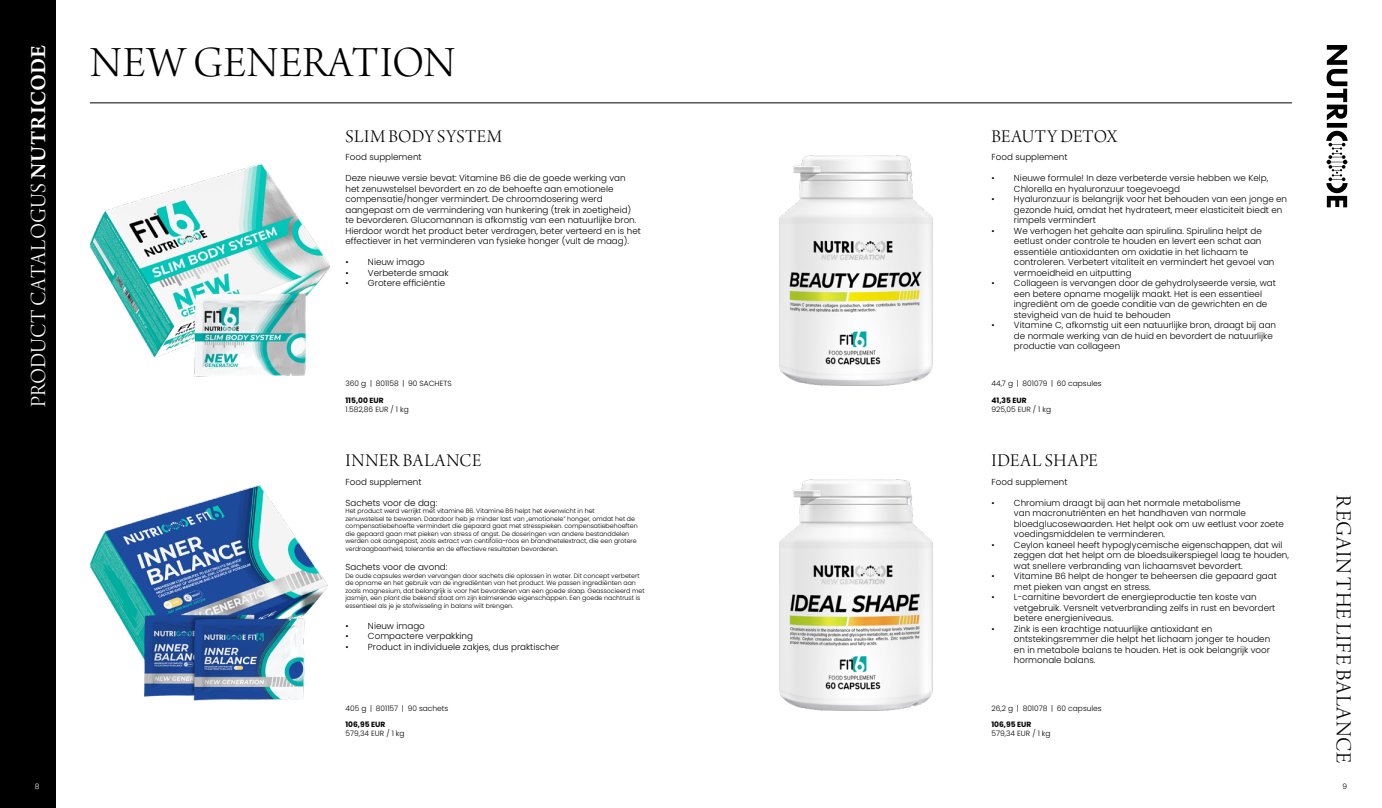
<style>
.page{position:relative;width:1382px;height:808px;background:#fff}
.page>*{position:absolute;margin:0;border:0;box-sizing:border-box;transform-origin:0 0}
.t1{font:45.5px "Arno Pro Light Display";letter-spacing:.02em;color:#000}
.t2{font:22.75px "Arno Pro Light Display";letter-spacing:.005em;color:#fff}
.t3{font:22.75px "Arno Pro Light Display";letter-spacing:.03em;color:#000}
.t4{font:18.88px "Arno Pro Light Display";letter-spacing:.02em;color:#000}
.t5{font:18.88px "Arno Pro Light Display";letter-spacing:.04em;color:#000}
.t6{font:18.88px "Arno Pro Light Display";color:#000}
.t7{font:18.88px "Arno Pro Light Display";letter-spacing:.045em;color:#000}
.t8{font:300 8.75px/10.5px "Poppins";color:#000}
.t9{font:300 7.5px "Poppins";color:#000}
.t10{font:700 7.5px "Poppins";color:#000}
.t11{font:300 7.5px "Poppins";color:#fff}
.t12{font:300 6.25px/7.5px "Poppins";color:#000}
.s1{font-family:"Arno Pro";font-weight:600}
</style>
<div class="page">
<div style="left:0;top:0;width:56px;height:808px;background:#000"></div>
<hr style="left:90px;top:103px;width:1202px;height:1px;background:#000">
<svg style="left:1326px;top:45px;width:22px;height:162px"></svg>
<img style="left:90px;top:163px;width:240px;height:214px">
<img style="left:779px;top:155px;width:154px;height:231px">
<img style="left:90px;top:485px;width:238px;height:216px">
<img style="left:779px;top:480px;width:154px;height:230px">
<h2 class="t2" style="left:26px;top:407px;width:364px;rotate:-90deg">PRODUCT CATALOGUS <span class="s1">NUTRICODE</span></h2>
<h1 class="t1" style="left:90px;top:38px;width:366px">NEW GENERATION</h1>
<h3 class="t4" style="left:346px;top:126px;width:158px">SLIM BODY SYSTEM</h3>
<h3 class="t6" style="left:992px;top:126px;width:128px">BEAUTY DETOX</h3>
<p class="t8" style="left:345px;top:152px;width:78px">Food supplement</p>
<p class="t8" style="left:345px;top:173px;width:297px">Deze nieuwe versie bevat: Vitamine B6 die de goede werking van het zenuwstelsel bevordert en zo de behoefte aan emotionele compensatie/honger vermindert. De chroomdosering werd aangepast om de vermindering van hunkering (trek in zoetigheid) te bevorderen. Glucomannan is afkomstig van een natuurlijke bron.<br>Hierdoor wordt het product beter verdragen, beter verteerd en is het effectiever in het verminderen van fysieke honger (vult de maag).</p>
<p class="t8" style="left:345px;top:257px;width:81px">• Nieuw imago</p>
<p class="t8" style="left:345px;top:267px;width:105px">• Verbeterde smaak</p>
<p class="t8" style="left:345px;top:278px;width:101px">• Grotere efficiëntie</p>
<p class="t8" style="left:991px;top:152px;width:78px">Food supplement</p>
<p class="t8" style="left:1014px;top:173px;width:256px;text-indent:-22px">• Nieuwe formule! In deze verbeterde versie hebben we Kelp,<br>Chlorella en hyaluronzuur toegevoegd</p>
<p class="t8" style="left:1014px;top:194px;width:275px;text-indent:-22px">• Hyaluronzuur is belangrijk voor het behouden van een jonge en gezonde huid, omdat het hydrateert, meer elasticiteit biedt en rimpels vermindert</p>
<p class="t8" style="left:1014px;top:225px;width:262px;text-indent:-22px">• We verhogen het gehalte aan spirulina. Spirulina helpt de eetlust onder controle te houden en levert een schat aan essentiële antioxidanten om oxidatie in het lichaam te controleren. Verbetert vitaliteit en vermindert het gevoel van vermoeidheid en uitputting</p>
<p class="t8" style="left:1014px;top:278px;width:263px;text-indent:-22px">• Collageen is vervangen door de gehydrolyseerde versie, wat een betere opname mogelijk maakt. Het is een essentieel ingrediënt om de goede conditie van de gewrichten en de stevigheid van de huid te behouden</p>
<p class="t8" style="left:1014px;top:320px;width:264px;text-indent:-22px">• Vitamine C, afkomstig uit een natuurlijke bron, draagt bij aan de normale werking van de huid en bevordert de natuurlijke productie van collageen</p>
<p class="t9" style="left:345px;top:379px;width:108px">360 g | 801158 | 90 SACHETS</p>
<p class="t9" style="left:991px;top:379px;width:112px">44,7 g | 801079 | 60 capsules</p>
<p class="t10" style="left:345px;top:396px;width:40px">115,00 EUR</p>
<p class="t9" style="left:345px;top:405px;width:65px">1.582,86 EUR / 1 kg</p>
<p class="t10" style="left:991px;top:396px;width:37px">41,35 EUR</p>
<p class="t9" style="left:991px;top:405px;width:61px">925,05 EUR / 1 kg</p>
<h3 class="t5" style="left:346px;top:451px;width:137px">INNER BALANCE</h3>
<h3 class="t7" style="left:992px;top:451px;width:108px">IDEAL SHAPE</h3>
<p class="t8" style="left:345px;top:476px;width:78px">Food supplement</p>
<p class="t8" style="left:345px;top:497px;width:93px">Sachets voor de dag:</p>
<p class="t12" style="left:345px;top:507px;width:294px">Het product werd verrijkt met vitamine B6. Vitamine B6 helpt het evenwicht in het<br>zenuwstelsel te bewaren. Daardoor heb je minder last van „emotionele” honger, omdat het de compensatiebehoefte vermindert die gepaard gaat met stresspieken. compensatiebehoeften die gepaard gaan met pieken van stress of angst. De doseringen van andere bestanddelen werden ook aangepast, zoals extract van centifolia-roos en brandnetelextract, die een grotere verdraagbaarheid, tolerantie en de effectieve resultaten bevorderen.</p>
<p class="t8" style="left:345px;top:562px;width:103px">Sachets voor de avond:</p>
<p class="t12" style="left:345px;top:572px;width:301px">De oude capsules werden vervangen door sachets die oplossen in water. Dit concept verbetert de opname en het gebruik van de ingrediënten van het product. We passen ingrediënten aan zoals magnesium, dat belangrijk is voor het bevorderen van een goede slaap. Geassocieerd met jasmijn, een plant die bekend staat om zijn kalmerende eigenschappen. Een goede nachtrust is essentieel als je je stofwisseling in balans wilt brengen.</p>
<p class="t8" style="left:345px;top:620px;width:81px">• Nieuw imago</p>
<p class="t8" style="left:345px;top:631px;width:129px">• Compactere verpakking</p>
<p class="t8" style="left:345px;top:641px;width:215px">• Product in individuele zakjes, dus praktischer</p>
<p class="t8" style="left:991px;top:476px;width:78px">Food supplement</p>
<p class="t8" style="left:1014px;top:497px;width:271px;text-indent:-22px">• Chromium draagt bij aan het normale metabolisme<br>van macronutriënten en het handhaven van normale bloedglucosewaarden. Het helpt ook om uw eetlust voor zoete voedingsmiddelen te verminderen.</p>
<p class="t8" style="left:1014px;top:539px;width:276px;text-indent:-22px">• Ceylon kaneel heeft hypoglycemische eigenschappen, dat wil zeggen dat het helpt om de bloedsuikerspiegel laag te houden, wat snellere verbranding van lichaamsvet bevordert.</p>
<p class="t8" style="left:1014px;top:571px;width:264px;text-indent:-22px">• Vitamine B6 helpt de honger te beheersen die gepaard gaat met pieken van angst en stress.</p>
<p class="t8" style="left:1014px;top:592px;width:263px;text-indent:-22px">• L-carnitine bevordert de energieproductie ten koste van vetgebruik. Versnelt vetverbranding zelfs in rust en bevordert betere energieniveaus.</p>
<p class="t8" style="left:1014px;top:623px;width:258px;text-indent:-22px">• Zink is een krachtige natuurlijke antioxidant en ontstekingsremmer die helpt het lichaam jonger te houden en in metabole balans te houden. Het is ook belangrijk voor hormonale balans.</p>
<p class="t9" style="left:345px;top:704px;width:104px">405 g | 801157 | 90 sachets</p>
<p class="t9" style="left:991px;top:704px;width:112px">26,2 g | 801078 | 60 capsules</p>
<p class="t10" style="left:345px;top:720px;width:41px">106,95 EUR</p>
<p class="t9" style="left:345px;top:729px;width:61px">579,34 EUR / 1 kg</p>
<p class="t10" style="left:991px;top:720px;width:41px">106,95 EUR</p>
<p class="t9" style="left:991px;top:729px;width:61px">579,34 EUR / 1 kg</p>
<h2 class="t3" style="left:1356px;top:495px;width:269px;rotate:90deg">REGAIN THE LIFE BALANCE</h2>
<p class="t11" style="left:35px;top:782px;width:6px">8</p>
<p class="t9" style="left:1342px;top:782px;width:6px">9</p>
</div>
